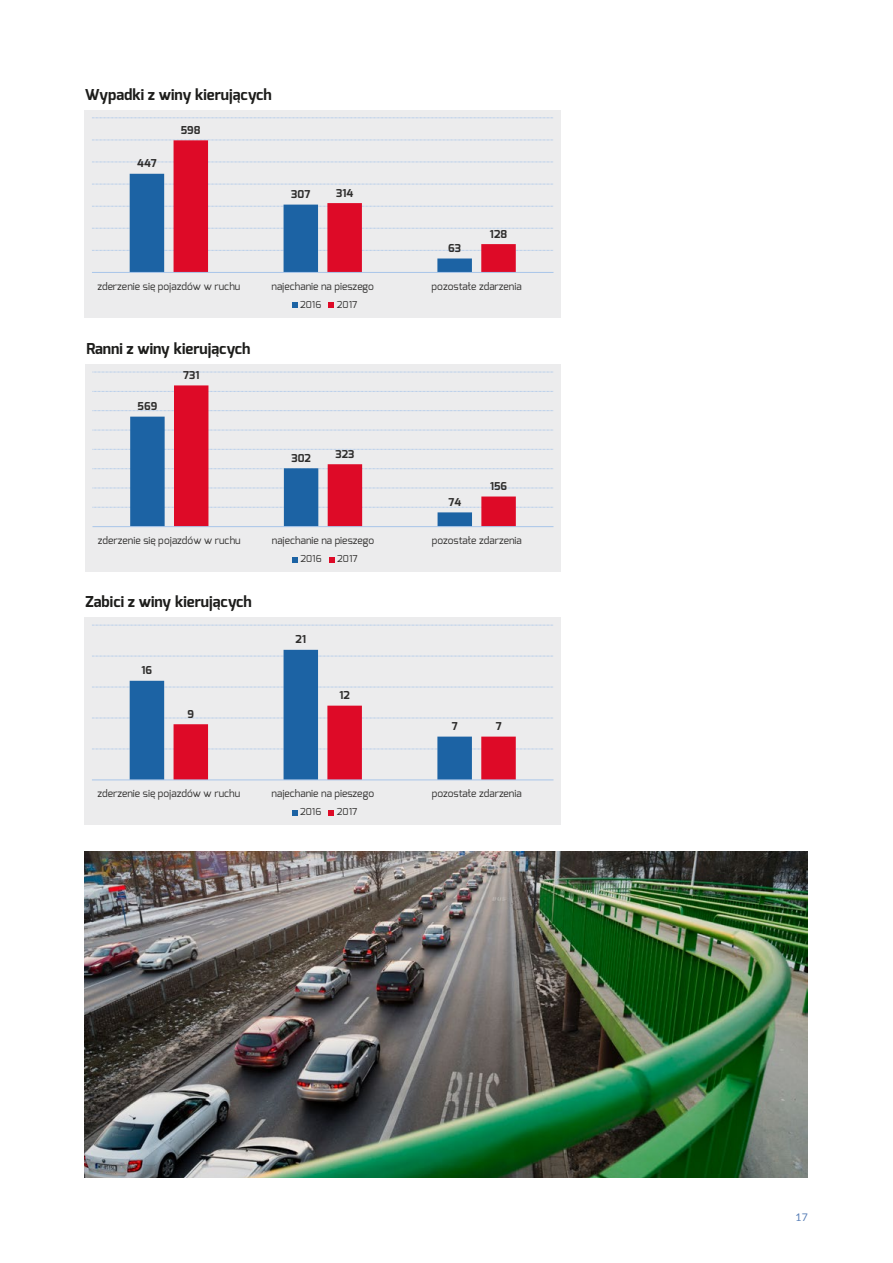
<style>
.page{position:relative;width:893px;height:1263px;background:#fff}
.page>*{position:absolute;margin:0;border:0;box-sizing:border-box;transform-origin:0 0}
.t1{font:700 15px "Exo";color:#1d1d1b}
.t2{font:700 10.95px "Exo";color:#2e2d2c}
.t3{font:700 10.8px "Exo";color:#2e2d2c}
.t4{font:10.5px "Lato";color:#567db6}
.t5{font:10.2px "Exo";color:#2e2d2c}
.t6{font:9.45px "Exo";color:#2e2d2c}
</style>
<div class="page">
<img style="left:84px;top:851px;width:724px;height:327px">
<div style="left:85px;top:365px;width:476px;height:207px;background:#ececed"></div>
<svg style="left:92px;top:410px;width:461px;height:1px"></svg>
<svg style="left:92px;top:391px;width:461px;height:1px"></svg>
<svg style="left:92px;top:372px;width:461px;height:1px"></svg>
<svg style="left:92px;top:417px;width:461px;height:109px"></svg>
<svg style="left:174px;top:385px;width:342px;height:141px"></svg>
<hr style="left:92px;top:526px;width:461px;height:1px;background:#a8c5e9">
<svg style="left:292px;top:557px;width:6px;height:5px"></svg>
<svg style="left:329px;top:557px;width:6px;height:5px"></svg>
<div style="left:84px;top:110px;width:477px;height:208px;background:#ececed"></div>
<svg style="left:92px;top:162px;width:461px;height:1px"></svg>
<svg style="left:92px;top:140px;width:461px;height:1px"></svg>
<svg style="left:92px;top:118px;width:461px;height:1px"></svg>
<svg style="left:92px;top:174px;width:461px;height:98px"></svg>
<svg style="left:174px;top:140px;width:342px;height:132px"></svg>
<hr style="left:92px;top:272px;width:461px;height:1px;background:#a8c5e9">
<svg style="left:292px;top:303px;width:5px;height:5px"></svg>
<svg style="left:329px;top:303px;width:5px;height:5px"></svg>
<div style="left:84px;top:618px;width:477px;height:207px;background:#ececed"></div>
<svg style="left:92px;top:625px;width:461px;height:1px"></svg>
<svg style="left:92px;top:650px;width:461px;height:130px"></svg>
<hr style="left:92px;top:780px;width:461px;height:1px;background:#a8c5e9">
<svg style="left:292px;top:810px;width:5px;height:6px"></svg>
<svg style="left:329px;top:810px;width:5px;height:6px"></svg>
<h1 class="t1" style="left:85px;top:85px;width:188px">Wypadki z winy kierujących</h1>
<p class="t3" style="left:137px;top:156px;width:21px">447</p>
<p class="t2" style="left:181px;top:123px;width:21px">598</p>
<p class="t3" style="left:291px;top:187px;width:21px">307</p>
<p class="t2" style="left:336px;top:186px;width:19px">314</p>
<p class="t2" style="left:448px;top:241px;width:14px">63</p>
<p class="t3" style="left:490px;top:227px;width:19px">128</p>
<p class="t5" style="left:97px;top:279px;width:145px">zderzenie się pojazdów w ruchu</p>
<p class="t5" style="left:271px;top:279px;width:104px">najechanie na pieszego</p>
<p class="t5" style="left:432px;top:279px;width:92px">pozostałe zdarzenia</p>
<p class="t6" style="left:300px;top:299px;width:23px">2016</p>
<p class="t6" style="left:337px;top:299px;width:22px">2017</p>
<h1 class="t1" style="left:86px;top:339px;width:165px">Ranni z winy kierujących</h1>
<p class="t3" style="left:138px;top:399px;width:21px">569</p>
<p class="t3" style="left:183px;top:368px;width:18px">731</p>
<p class="t3" style="left:291px;top:451px;width:21px">302</p>
<p class="t3" style="left:335px;top:447px;width:21px">323</p>
<p class="t3" style="left:449px;top:495px;width:14px">74</p>
<p class="t3" style="left:490px;top:479px;width:19px">156</p>
<p class="t5" style="left:98px;top:533px;width:144px">zderzenie się pojazdów w ruchu</p>
<p class="t5" style="left:272px;top:533px;width:104px">najechanie na pieszego</p>
<p class="t5" style="left:432px;top:533px;width:92px">pozostałe zdarzenia</p>
<p class="t6" style="left:300px;top:553px;width:23px">2016</p>
<p class="t6" style="left:337px;top:553px;width:22px">2017</p>
<h1 class="t1" style="left:86px;top:592px;width:168px">Zabici z winy kierujących</h1>
<p class="t3" style="left:142px;top:663px;width:12px">16</p>
<p class="t2" style="left:187px;top:707px;width:8px">9</p>
<p class="t3" style="left:296px;top:632px;width:12px">21</p>
<p class="t3" style="left:339px;top:688px;width:12px">12</p>
<p class="t3" style="left:452px;top:719px;width:8px">7</p>
<p class="t3" style="left:496px;top:719px;width:8px">7</p>
<p class="t5" style="left:97px;top:787px;width:144px">zderzenie się pojazdów w ruchu</p>
<p class="t5" style="left:271px;top:787px;width:104px">najechanie na pieszego</p>
<p class="t5" style="left:432px;top:787px;width:92px">pozostałe zdarzenia</p>
<p class="t6" style="left:300px;top:806px;width:23px">2016</p>
<p class="t6" style="left:337px;top:806px;width:22px">2017</p>
<p class="t4" style="left:796px;top:1210px;width:14px">17</p>
</div>
